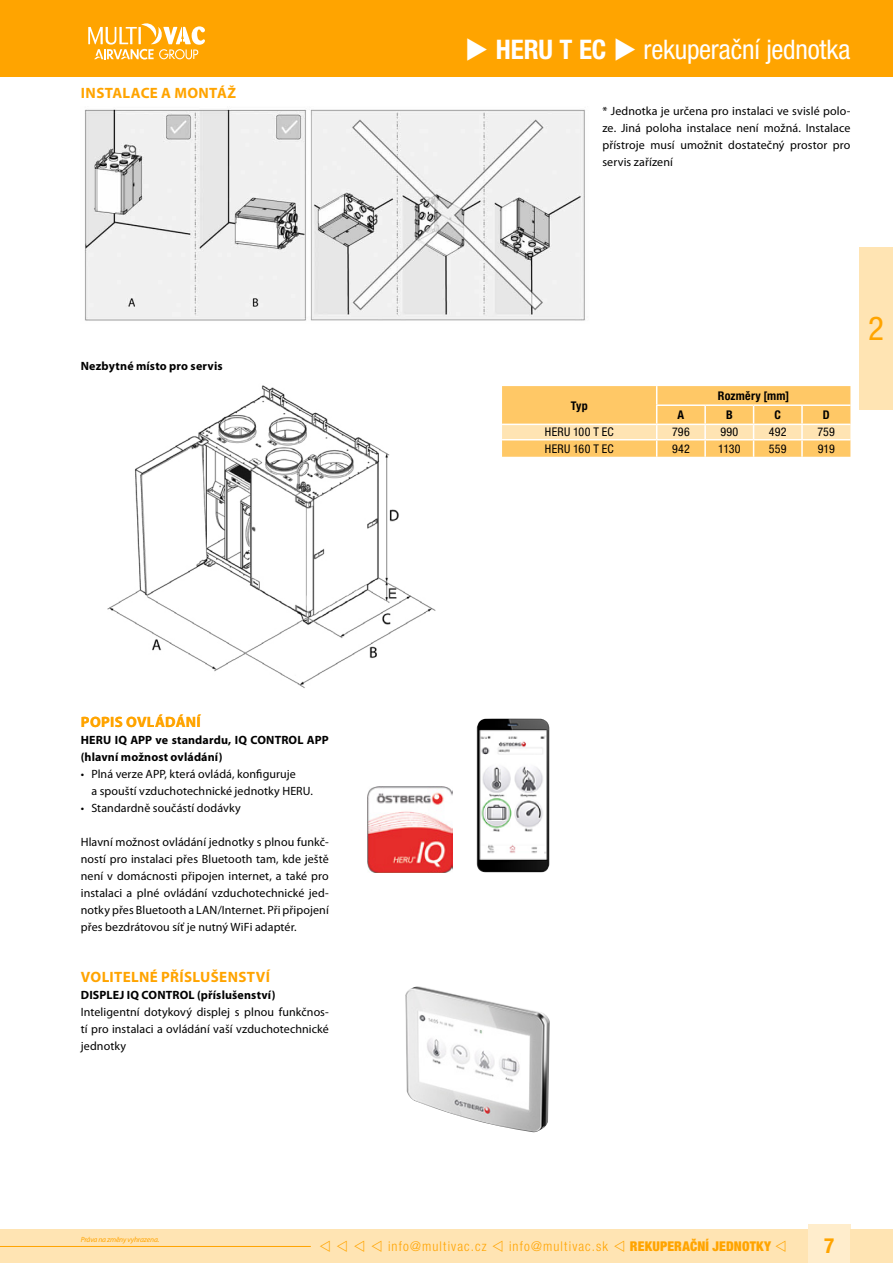
<style>
.page{position:relative;width:893px;height:1263px;background:#fff}
.page>*{position:absolute;margin:0;border:0;box-sizing:border-box;transform-origin:0 0}
.t1{font:condensed 33px "Helvetica Neue LT Pro";color:#ffa400}
.t2{font:condensed 27px "Helvetica Neue LT Pro";letter-spacing:-.01em;color:#fff}
.t3{font:700 condensed 21px "Helvetica Neue LT Pro";color:#ffa400}
.t4{font:700 15px "Myriad Pro";letter-spacing:.02em;color:#ffa400}
.t5{font:300 condensed 13.5px "Helvetica Neue LT Pro";letter-spacing:.08em;color:#ffa400}
.t6{font:12px/17px "Myriad Pro";letter-spacing:.005em;color:#000;text-align:justify}
.t7{font:700 12px/17px "Myriad Pro";letter-spacing:.015em;color:#000}
.t8{font:condensed 12px "Helvetica Neue LT Pro";letter-spacing:.025em;color:#000}
.t9{font:700 condensed 12px "Helvetica Neue LT Pro";letter-spacing:.015em;color:#000}
.t10{font:italic 7.5px "Myriad Pro";letter-spacing:-.015em;color:#ffa400}
.s1{font-weight:700}
.s2{font-weight:900}
</style>
<div class="page">
<div style="left:0;top:0;width:893px;height:77px;background:#ffa400"></div>
<div style="left:859px;top:247px;width:34px;height:162px;background:#ffe4b3"></div>
<div style="left:808px;top:1225px;width:42px;height:38px;background:#ffedcc"></div>
<div style="left:850px;top:1229px;width:43px;height:34px;background:#ffe4b3"></div>
<div style="left:0;top:1229px;width:808px;height:34px;background:#ffe4b3"></div>
<hr style="left:0;top:1246px;width:311px;height:1px;background:#ffa400">
<svg style="left:88px;top:23px;width:117px;height:37px"></svg>
<img style="left:84px;top:109px;width:501px;height:212px">
<svg style="left:502px;top:386px;width:348px;height:71px;background:#ffd17f"></svg>
<hr style="left:656px;top:404px;width:49px;height:2px;background:#fff">
<hr style="left:705px;top:404px;width:49px;height:2px;background:#fff">
<hr style="left:754px;top:404px;width:48px;height:2px;background:#fff">
<hr style="left:802px;top:404px;width:48px;height:2px;background:#fff">
<img style="left:107px;top:385px;width:329px;height:303px">
<img style="left:367px;top:787px;width:85px;height:85px">
<img style="left:477px;top:719px;width:72px;height:153px">
<img style="left:405px;top:986px;width:145px;height:146px">
<p class="t4" style="left:81px;top:83px;width:157px">INSTALACE A MONTÁŽ</p>
<p class="t7" style="left:81px;top:357px;width:143px">Nezbytné místo pro servis</p>
<h2 class="t2" style="left:465px;top:34px;width:387px">◆ <span class="s1">HERU T EC</span> ◆ rekuperační jednotka</h2>
<p class="t6" style="left:602px;top:102px;width:250px">* Jednotka je určena pro instalaci ve svislé polo&shy;ze. Jiná poloha instalace není možná. Instalace přístroje musí umožnit dostatečný prostor pro servis zařízení</p>
<p class="t9" style="left:571px;top:398px;width:18px">Typ</p>
<p class="t9" style="left:718px;top:388px;width:73px">Rozměry [mm]</p>
<p class="t9" style="left:678px;top:407px;width:8px">A</p>
<p class="t9" style="left:726px;top:407px;width:8px">B</p>
<p class="t9" style="left:775px;top:407px;width:8px">C</p>
<p class="t9" style="left:823px;top:407px;width:8px">D</p>
<p class="t8" style="left:545px;top:425px;width:70px">HERU 100 T EC</p>
<p class="t8" style="left:672px;top:425px;width:19px">796</p>
<p class="t8" style="left:720px;top:425px;width:19px">990</p>
<p class="t8" style="left:769px;top:425px;width:19px">492</p>
<p class="t8" style="left:817px;top:425px;width:19px">759</p>
<p class="t8" style="left:545px;top:441px;width:70px">HERU 160 T EC</p>
<p class="t8" style="left:672px;top:441px;width:19px">942</p>
<p class="t8" style="left:718px;top:441px;width:24px">1130</p>
<p class="t8" style="left:769px;top:441px;width:19px">559</p>
<p class="t8" style="left:818px;top:441px;width:19px">919</p>
<h1 class="t1" style="left:868px;top:309px;width:17px">2</h1>
<p class="t4" style="left:81px;top:712px;width:121px">POPIS OVLÁDÁNÍ</p>
<p class="t7" style="left:81px;top:731px;width:250px">HERU IQ APP ve standardu, IQ CONTROL APP (hlavní možnost ovládání)</p>
<p class="t6" style="left:91px;top:765px;width:223px;text-indent:-11px">• Plná verze APP, která ovládá, konfiguruje<br>a spouští vzduchotechnické jednotky HERU.</p>
<p class="t6" style="left:81px;top:799px;width:161px">• Standardně součástí dodávky</p>
<p class="t6" style="left:81px;top:833px;width:250px">Hlavní možnost ovládání jednotky s plnou funkč&shy;ností pro instalaci přes Bluetooth tam, kde ještě není v domácnosti připojen internet, a také pro instalaci a plné ovládání vzduchotechnické jed&shy;notky přes Bluetooth a LAN/Internet. Při připojení přes bezdrátovou síť je nutný WiFi adaptér.</p>
<p class="t4" style="left:81px;top:967px;width:191px">VOLITELNÉ PŘÍSLUŠENSTVÍ</p>
<p class="t7" style="left:81px;top:986px;width:196px">DISPLEJ IQ CONTROL (příslušenství)</p>
<p class="t6" style="left:81px;top:1004px;width:250px">Inteligentní dotykový displej s plnou funkčnos&shy;tí pro instalaci a ovládání vaší vzduchotechnické jednotky</p>
<p class="t10" style="left:81px;top:1235px;width:80px">Práva na změny vyhrazena.</p>
<p class="t5" style="left:319px;top:1239px;width:469px">❖ ❖ ❖ ❖ info@multivac.cz ❖ info@multivac.sk ❖ <span class="s2">REKUPERAČNÍ JEDNOTKY</span> ❖</p>
<h3 class="t3" style="left:824px;top:1233px;width:12px">7</h3>
</div>
